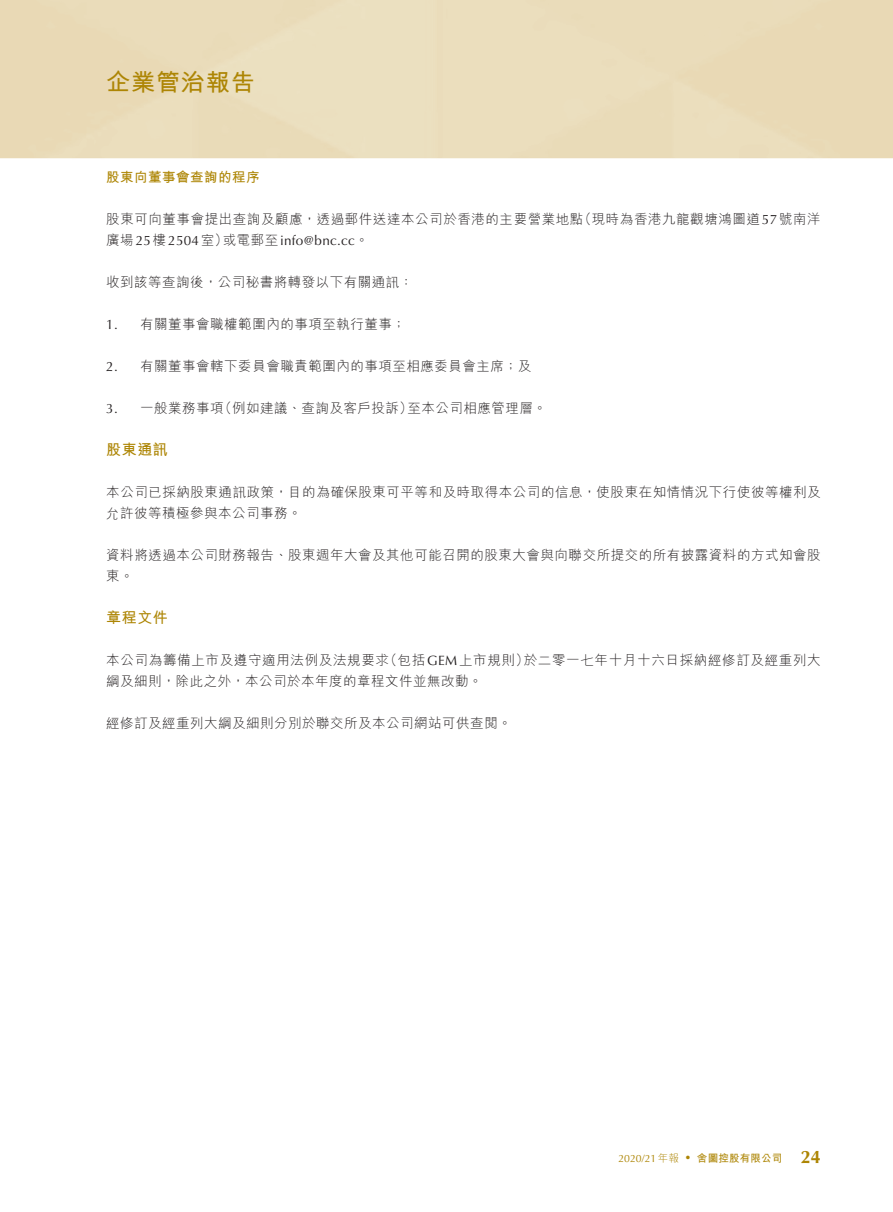
<style>
.page{position:relative;width:893px;height:1212px;background:#fff}
.page>*{position:absolute;margin:0;border:0;box-sizing:border-box;transform-origin:0 0}
.t1{font:700 24px "M Hei HK";letter-spacing:.035em;color:#ad8504}
.t2{font:700 18px "Optima LT Std";color:#ad8504}
._01_H1{font:700 15px "M Hei HK";letter-spacing:.035em;color:#ad8504}
._00_txt{font:300 13.5px/21px "M Hei HK";letter-spacing:.04em;color:#231f20}
._00_txt-2{font:13.5px "Optima LT Std";letter-spacing:.015em;color:#231f20}
._02_H2{font:700 13.5px "M Hei HK";letter-spacing:.035em;color:#ad8504}
.t3{font:10.5px "Optima LT Std";color:#ad8504}
.t4{font:700 10.5px "M Hei HK";letter-spacing:.02em;color:#ad8504}
.s1{font-family:"Optima LT Std";font-weight:400}
.s2{font-family:"M Hei HK";font-weight:300}
</style>
<div class="page">
<h1 class="t1" style="left:106px;top:65px;width:150px">企業管治報告</h1>
<p class="_02_H2" style="left:106px;top:167px;width:155px">股東向董事會查詢的程序</p>
<p class="_00_txt" style="left:578px;top:208px;width:244px">（現時為香港九龍觀塘鴻圖道<span class="s1">57</span>號南洋</p>
<p class="_00_txt" style="left:223px;top:208px;width:362px;text-indent:-116px">股東可向董事會提出查詢及顧慮，透過郵件送達本公司於香港的主要營業地點或電郵至<span class="s1">info@bnc.cc</span>。</p>
<p class="_00_txt-2" style="left:106px;top:233px;width:123px"><span class="s2">廣場</span>25<span class="s2">樓</span>2504<span class="s2">室）</span></p>
<p class="_00_txt" style="left:106px;top:271px;width:308px">收到該等查詢後，公司秘書將轉發以下有關通訊：</p>
<p class="_00_txt" style="left:140px;top:313px;width:267px">有關董事會職權範圍內的事項至執行董事;</p>
<p class="_00_txt-2" style="left:106px;top:317px;width:13px">1.</p>
<p class="_00_txt-2" style="left:106px;top:359px;width:13px">2.</p>
<p class="_00_txt" style="left:140px;top:355px;width:392px">有關董事會轄下委員會職責範圍內的事項至相應委員會主席；及</p>
<p class="_00_txt" style="left:218px;top:397px;width:196px">（例如建議、查詢及客戶投訴）</p>
<p class="_00_txt" style="left:407px;top:397px;width:141px">至本公司相應管理層。</p>
<p class="_00_txt" style="left:140px;top:397px;width:85px">一般業務事項</p>
<p class="_00_txt-2" style="left:106px;top:401px;width:13px">3.</p>
<p class="_01_H1" style="left:106px;top:439px;width:63px">股東通訊</p>
<p class="_00_txt" style="left:106px;top:481px;width:716px">本公司已採納股東通訊政策，目的為確保股東可平等和及時取得本公司的信息，使股東在知情情況下行使彼等權利及允許彼等積極參與本公司事務。</p>
<p class="_00_txt" style="left:106px;top:544px;width:716px">資料將透過本公司財務報告、股東週年大會及其他可能召開的股東大會與向聯交所提交的所有披露資料的方式知會股東。</p>
<p class="_01_H1" style="left:106px;top:607px;width:63px">章程文件</p>
<p class="_00_txt" style="left:524px;top:649px;width:298px">於二零一七年十月十六日採納經修訂及經重列大</p>
<p class="_00_txt" style="left:384px;top:649px;width:147px">（包括<span class="s1">GEM</span>上市規則）</p>
<p class="_00_txt" style="left:106px;top:649px;width:378px">本公司為籌備上市及遵守適用法例及法規要求<br>綱及細則，除此之外，本公司於本年度的章程文件並無改動。</p>
<p class="_00_txt" style="left:106px;top:712px;width:407px">經修訂及經重列大綱及細則分別於聯交所及本公司網站可供查閱。</p>
<p class="t4" style="left:697px;top:1150px;width:87px">舍圖控股有限公司</p>
<p class="t3" style="left:618px;top:1152px;width:62px">2020/21<span class="s2">年報</span></p>
<p class="t3" style="left:685px;top:1152px;width:8px">•</p>
<h2 class="t2" style="left:801px;top:1146px;width:22px">24</h2>
</div>
